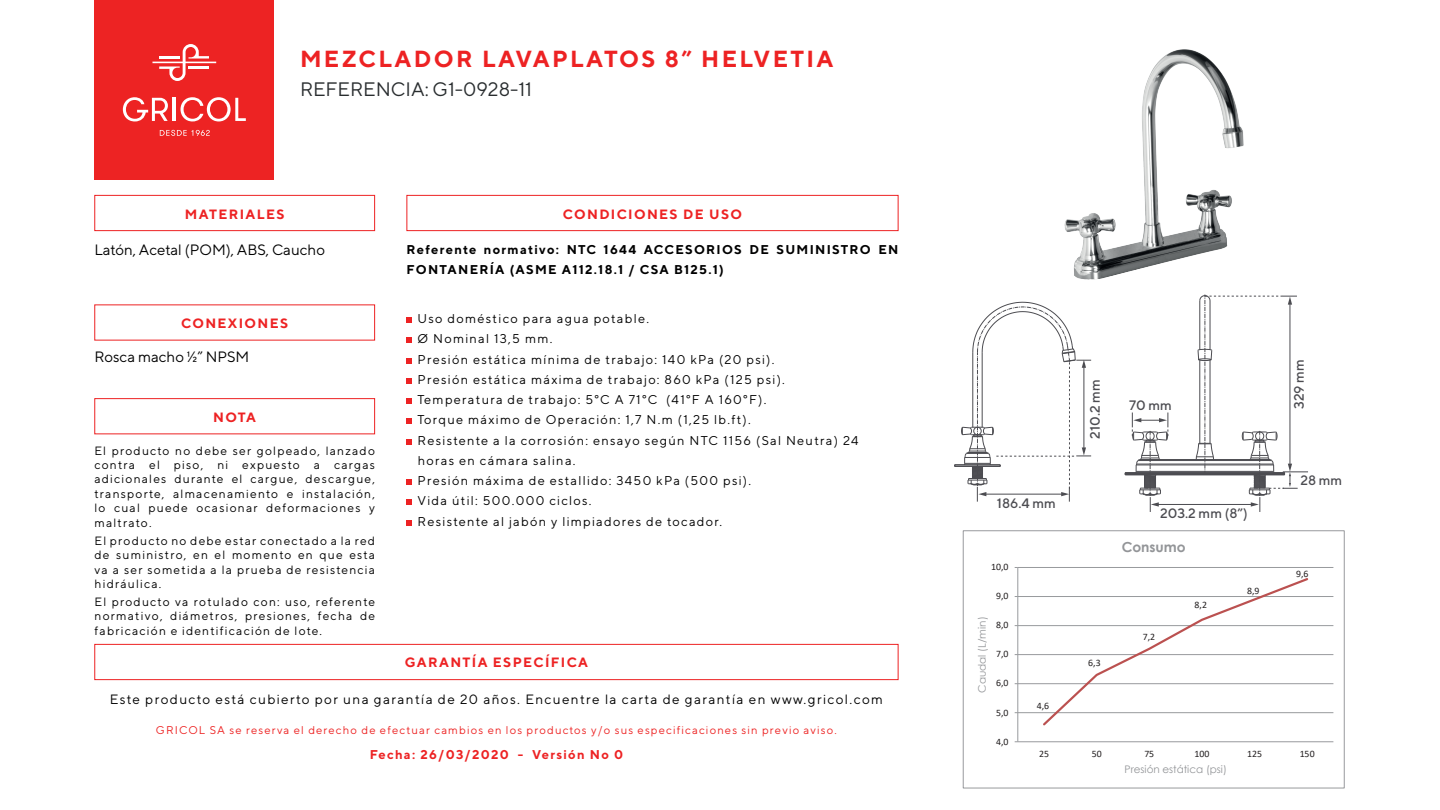
<style>
.page{position:relative;width:1440px;height:810px;background:#fff}
.page>*{position:absolute;margin:0;border:0;box-sizing:border-box;transform-origin:0 0}
.t1{font:700 23.25px "TT Norms";letter-spacing:.1em;color:#ed2223}
.t2{font:19.5px "TT Norms";color:#292d2f}
.t3{font:15px "TT Norms";color:#000001}
.t4{font:700 13.88px "Century Gothic";color:#939598}
.t5{font:500 13.65px "TT Norms";color:#4c4c51}
.t6{font:13.5px "TT Norms";letter-spacing:.1em;color:#000001}
.t7{font:700 13.5px "TT Norms";letter-spacing:.1em;color:#ed2223}
.t8{font:12.75px/20.2px "TT Norms";letter-spacing:.1em;color:#000001}
.t9{font:700 12.75px/20.2px "TT Norms";letter-spacing:.1em;color:#000001}
.t10{font:700 12.75px "TT Norms";letter-spacing:.1em;color:#ed2223}
.t11{font:12px/14.4px "TT Norms";letter-spacing:.1em;color:#000001;text-align:justify}
.t12{font:11.25px "TT Norms";letter-spacing:.1em;color:#ed2323}
.t13{font:10.43px "Century Gothic";color:#939598}
.t14{font:9.82px "Calibri";color:#231f20}
</style>
<div class="page">
<div style="left:94px;top:0;width:180px;height:180px;background:#ed2323"></div>
<svg style="left:152px;top:44px;width:64px;height:37px"></svg>
<svg style="left:123px;top:97px;width:45px;height:24px"></svg>
<hr style="left:173px;top:98px;width:3px;height:23px;background:#fff">
<svg style="left:181px;top:97px;width:65px;height:24px"></svg>
<svg style="left:160px;top:130px;width:50px;height:6px"></svg>
<div style="left:94px;top:195px;width:281px;height:36px;border:1px solid #ed2223"></div>
<div style="left:94px;top:644px;width:804px;height:36px;border:1px solid #ed2223"></div>
<div style="left:406px;top:195px;width:492px;height:36px;border:1px solid #ed2223"></div>
<div style="left:94px;top:398px;width:281px;height:36px;border:1px solid #ed2223"></div>
<svg style="left:954px;top:302px;width:137px;height:200px"></svg>
<svg style="left:1125px;top:295px;width:183px;height:217px"></svg>
<img style="left:1064px;top:49px;width:180px;height:231px">
<svg style="left:406px;top:317px;width:6px;height:6px"></svg>
<svg style="left:406px;top:338px;width:6px;height:5px"></svg>
<svg style="left:406px;top:358px;width:6px;height:6px"></svg>
<svg style="left:406px;top:378px;width:6px;height:6px"></svg>
<svg style="left:406px;top:398px;width:6px;height:6px"></svg>
<svg style="left:406px;top:419px;width:6px;height:5px"></svg>
<svg style="left:406px;top:439px;width:6px;height:6px"></svg>
<svg style="left:406px;top:479px;width:6px;height:6px"></svg>
<svg style="left:406px;top:500px;width:6px;height:5px"></svg>
<svg style="left:406px;top:520px;width:6px;height:6px"></svg>
<hr style="left:1018px;top:712px;width:315px;height:1px;background:#989a9d">
<hr style="left:1018px;top:683px;width:315px;height:1px;background:#989a9d">
<hr style="left:1018px;top:654px;width:315px;height:1px;background:#989a9d">
<hr style="left:1018px;top:625px;width:315px;height:1px;background:#989a9d">
<hr style="left:1018px;top:596px;width:315px;height:1px;background:#989a9d">
<hr style="left:1018px;top:567px;width:315px;height:1px;background:#989a9d">
<hr style="left:1017px;top:567px;width:1px;height:175px;background:#989a9d">
<hr style="left:1018px;top:741px;width:315px;height:1px;background:#989a9d">
<svg style="left:1041px;top:578px;width:269px;height:148px"></svg>
<div style="left:963px;top:530px;width:382px;height:258px;border:1px solid #989a9d"></div>
<h1 class="t1" style="left:300px;top:44px;width:535px">MEZCLADOR LAVAPLATOS 8” HELVETIA</h1>
<h2 class="t2" style="left:300px;top:78px;width:234px">REFERENCIA: G1-0928-11</h2>
<p class="t7" style="left:185px;top:206px;width:101px">MATERIALES</p>
<p class="t7" style="left:563px;top:206px;width:181px">CONDICIONES DE USO</p>
<p class="t3" style="left:94px;top:240px;width:232px">Latón, Acetal (POM), ABS, Caucho</p>
<p class="t7" style="left:181px;top:315px;width:108px">CONEXIONES</p>
<p class="t3" style="left:94px;top:347px;width:157px">Rosca macho ½” NPSM</p>
<p class="t7" style="left:213px;top:409px;width:44px">NOTA</p>
<p class="t11" style="left:94px;top:443px;width:282px">El producto no debe ser golpeado, lanzado contra el piso, ni expuesto a cargas adicionales durante el cargue, descargue, transporte, almacenamiento e instalación, lo cual puede ocasionar deformaciones y maltrato.</p>
<p class="t11" style="left:95px;top:533px;width:282px">El producto no debe estar conectado a la red de suministro, en el momento en que esta va a ser sometida a la prueba de resistencia hidráulica.</p>
<p class="t11" style="left:95px;top:594px;width:282px">El producto va rotulado con: uso, referente normativo, diámetros, presiones, fecha de fabricación e identificación de lote.</p>
<p class="t9" style="left:407px;top:239px;width:493px">Referente normativo: NTC 1644 ACCESORIOS DE SUMINISTRO EN<br>FONTANERÍA (ASME A112.18.1 / CSA B125.1)</p>
<p class="t8" style="left:417px;top:308px;width:443px">Uso doméstico para agua potable.<br>Ø Nominal 13,5 mm.<br>Presión estática mínima de trabajo: 140 kPa (20 psi).<br>Presión estática máxima de trabajo: 860 kPa (125 psi).<br>Temperatura de trabajo: 5°C A 71°C (41°F A 160°F).<br>Torque máximo de Operación: 1,7 N.m (1,25 lb.ft).<br>Resistente a la corrosión: ensayo según NTC 1156 (Sal Neutra) 24 horas en cámara salina.<br>Presión máxima de estallido: 3450 kPa (500 psi).<br>Vida útil: 500.000 ciclos.<br>Resistente al jabón y limpiadores de tocador.</p>
<p class="t7" style="left:405px;top:654px;width:185px">GARANTÍA ESPECÍFICA</p>
<p class="t6" style="left:110px;top:691px;width:775px">Este producto está cubierto por una garantía de 20 años. Encuentre la carta de garantía en www.gricol.com</p>
<p class="t12" style="left:156px;top:723px;width:682px">GRICOL SA se reserva el derecho de efectuar cambios en los productos y/o sus especificaciones sin previo aviso.</p>
<p class="t10" style="left:370px;top:747px;width:255px">Fecha: 26/03/2020 - Versión No 0</p>
<p class="t5" style="left:997px;top:495px;width:61px">186.4 mm</p>
<p class="t14" style="left:991px;top:560px;width:19px">10,0</p>
<p class="t13" style="left:975px;top:693px;width:78px;rotate:-90deg">Caudal (L/min)</p>
<p class="t14" style="left:996px;top:589px;width:14px">9,0</p>
<p class="t14" style="left:996px;top:618px;width:14px">8,0</p>
<p class="t14" style="left:996px;top:647px;width:14px">7,0</p>
<p class="t14" style="left:996px;top:676px;width:14px">6,0</p>
<p class="t14" style="left:996px;top:705px;width:14px">5,0</p>
<p class="t14" style="left:996px;top:735px;width:14px">4,0</p>
<p class="t14" style="left:1037px;top:699px;width:14px">4,6</p>
<p class="t5" style="left:1087px;top:439px;width:61px;rotate:-90deg">210.2 mm</p>
<p class="t5" style="left:1129px;top:397px;width:44px">70 mm</p>
<p class="t14" style="left:1088px;top:656px;width:14px">6,3</p>
<p class="t5" style="left:1160px;top:505px;width:89px">203.2 mm (8”)</p>
<p class="t4" style="left:1122px;top:536px;width:66px">Consumo</p>
<p class="t14" style="left:1143px;top:630px;width:14px">7,2</p>
<p class="t14" style="left:1195px;top:598px;width:14px">8,2</p>
<p class="t14" style="left:1247px;top:584px;width:14px">8,9</p>
<p class="t5" style="left:1291px;top:409px;width:51px;rotate:-90deg">329 mm</p>
<p class="t5" style="left:1300px;top:472px;width:43px">28 mm</p>
<p class="t14" style="left:1296px;top:567px;width:14px">9,6</p>
<p class="t14" style="left:1039px;top:747px;width:11px">25</p>
<p class="t14" style="left:1092px;top:747px;width:11px">50</p>
<p class="t14" style="left:1144px;top:747px;width:11px">75</p>
<p class="t14" style="left:1194px;top:747px;width:17px">100</p>
<p class="t14" style="left:1247px;top:747px;width:17px">125</p>
<p class="t14" style="left:1300px;top:747px;width:17px">150</p>
<p class="t13" style="left:1125px;top:762px;width:104px">Presión estática (psi)</p>
</div>
